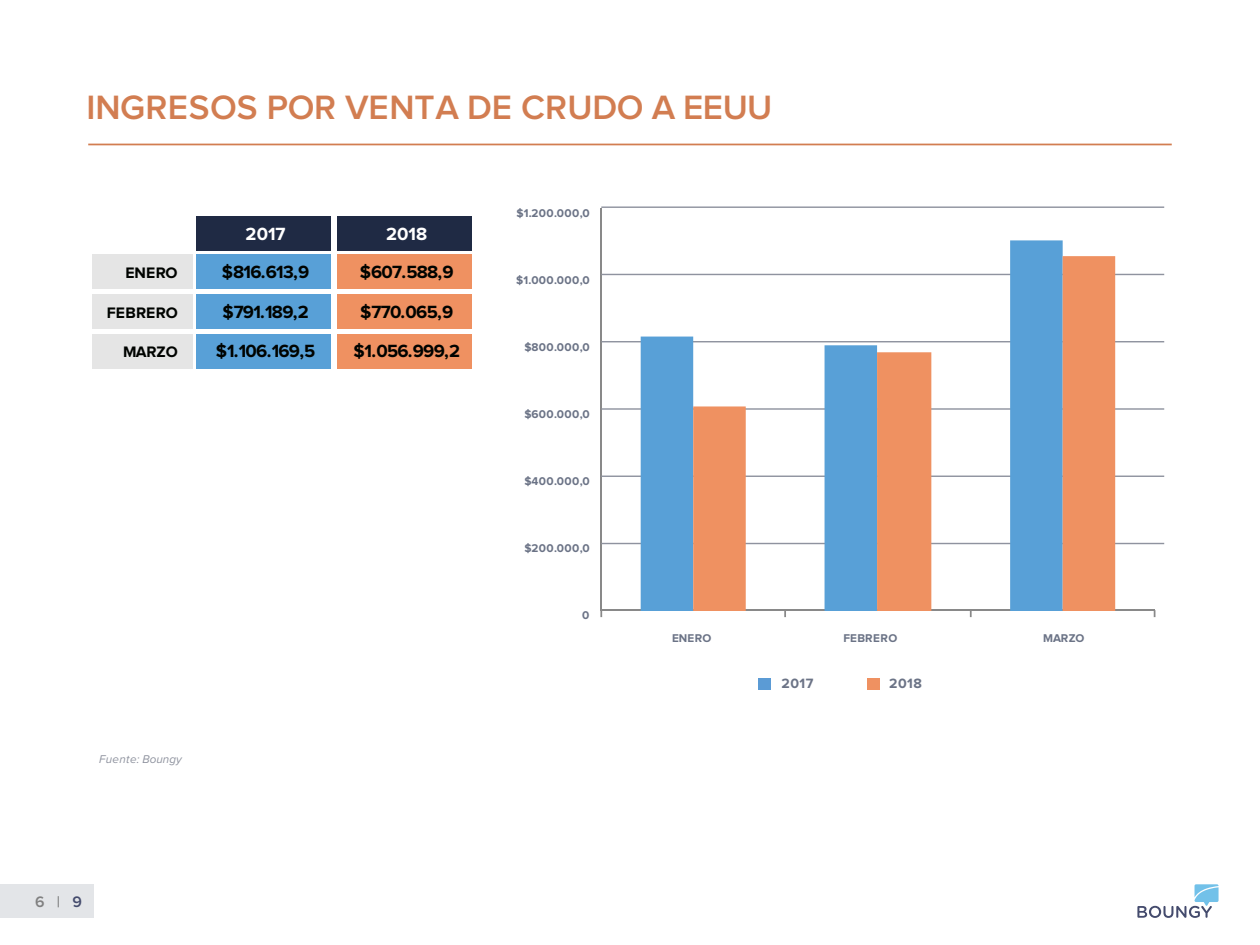
<style>
.page{position:relative;width:1260px;height:945px;background:#fff}
.page>*{position:absolute;margin:0;border:0;box-sizing:border-box;transform-origin:0 0}
.t1{font:600 35px "Proxima Nova";letter-spacing:-.01em;color:#d27d51}
.t2{font:700 18.38px/39.9px "Proxima Nova";letter-spacing:-.04em;color:#000300;text-align:center}
.t3{font:700 18.38px "Proxima Nova";color:#fff}
.t4{font:700 15.75px "Proxima Nova";letter-spacing:-.005em;color:#000300}
.t5{font:600 15.75px "Proxima Nova";color:#808080}
.t6{font:700 14px "Proxima Nova";letter-spacing:.03em;color:#6b7386}
.t7{font:700 11.72px "Proxima Nova";letter-spacing:.03em;color:#6b7386}
.t8{font:italic 11.55px "Proxima Nova";letter-spacing:.01em;color:#8f939f}
.s1{color:#444b6d}
</style>
<div class="page">
<svg style="left:1137px;top:884px;width:82px;height:34px"></svg>
<div style="left:0;top:884px;width:94px;height:34px;background:#e3e5e8"></div>
<div style="left:337px;top:217px;width:135px;height:34px;background:#1f2a44"></div>
<div style="left:337px;top:255px;width:135px;height:34px;background:#ef9161"></div>
<div style="left:337px;top:295px;width:135px;height:34px;background:#ef9161"></div>
<div style="left:337px;top:334px;width:135px;height:35px;background:#ef9161"></div>
<hr style="left:88px;top:144px;width:1084px;height:1px;background:#d27d51">
<div style="left:92px;top:255px;width:101px;height:34px;background:#e5e5e5"></div>
<div style="left:92px;top:295px;width:101px;height:34px;background:#e5e5e5"></div>
<div style="left:92px;top:334px;width:101px;height:35px;background:#e5e5e5"></div>
<div style="left:196px;top:217px;width:135px;height:34px;background:#1f2a44"></div>
<div style="left:196px;top:255px;width:135px;height:34px;background:#58a0d7"></div>
<div style="left:196px;top:295px;width:135px;height:34px;background:#58a0d7"></div>
<div style="left:196px;top:334px;width:135px;height:35px;background:#58a0d7"></div>
<hr style="left:600px;top:208px;width:2px;height:402px;background:#898989">
<hr style="left:601px;top:609px;width:554px;height:2px;background:#898989">
<svg style="left:970px;top:611px;width:2px;height:6px"></svg>
<svg style="left:784px;top:611px;width:2px;height:6px"></svg>
<svg style="left:600px;top:610px;width:2px;height:7px"></svg>
<hr style="left:601px;top:206px;width:563px;height:2px;background:#8f939f">
<hr style="left:601px;top:274px;width:563px;height:1px;background:#8f939f">
<hr style="left:601px;top:341px;width:563px;height:1px;background:#8f939f">
<hr style="left:601px;top:408px;width:563px;height:2px;background:#8f939f">
<hr style="left:601px;top:476px;width:563px;height:1px;background:#8f939f">
<hr style="left:601px;top:543px;width:563px;height:1px;background:#8f939f">
<svg style="left:641px;top:240px;width:422px;height:371px;fill:#58a0d7"></svg>
<svg style="left:693px;top:256px;width:422px;height:355px"></svg>
<div style="left:759px;top:678px;width:12px;height:12px;background:#5b9bd5"></div>
<div style="left:867px;top:678px;width:12px;height:12px;background:#ef9161"></div>
<h1 class="t1" style="left:86px;top:91px;width:687px">INGRESOS POR VENTA DE CRUDO A EEUU</h1>
<h3 class="t4" style="left:126px;top:265px;width:54px">ENERO</h3>
<h3 class="t4" style="left:107px;top:305px;width:73px">FEBRERO</h3>
<h3 class="t4" style="left:123px;top:345px;width:56px">MARZO</h3>
<h2 class="t3" style="left:246px;top:225px;width:41px">2017</h2>
<h2 class="t2" style="left:216px;top:252px;width:101px">$816.613,9 $791.189,2 $1.106.169,5</h2>
<h2 class="t3" style="left:386px;top:225px;width:43px">2018</h2>
<h2 class="t2" style="left:353px;top:252px;width:108px">$607.588,9 $770.065,9 $1.056.999,2</h2>
<p class="t8" style="left:99px;top:754px;width:84px">Fuente: Boungy</p>
<h3 class="t5" style="left:35px;top:895px;width:48px">6 | <span class="s1">9</span></h3>
<p class="t7" style="left:517px;top:207px;width:75px">$1.200.000,0</p>
<p class="t7" style="left:516px;top:274px;width:75px">$1.000.000,0</p>
<p class="t7" style="left:524px;top:341px;width:67px">$800.000,0</p>
<p class="t7" style="left:524px;top:408px;width:67px">$600.000,0</p>
<p class="t7" style="left:524px;top:475px;width:67px">$400.000,0</p>
<p class="t7" style="left:524px;top:542px;width:67px">$200.000,0</p>
<p class="t7" style="left:582px;top:609px;width:9px">0</p>
<p class="t7" style="left:672px;top:632px;width:41px">ENERO</p>
<p class="t7" style="left:843px;top:632px;width:55px">FEBRERO</p>
<p class="t7" style="left:1043px;top:632px;width:43px">MARZO</p>
<p class="t6" style="left:782px;top:677px;width:33px">2017</p>
<p class="t6" style="left:889px;top:677px;width:34px">2018</p>
</div>
